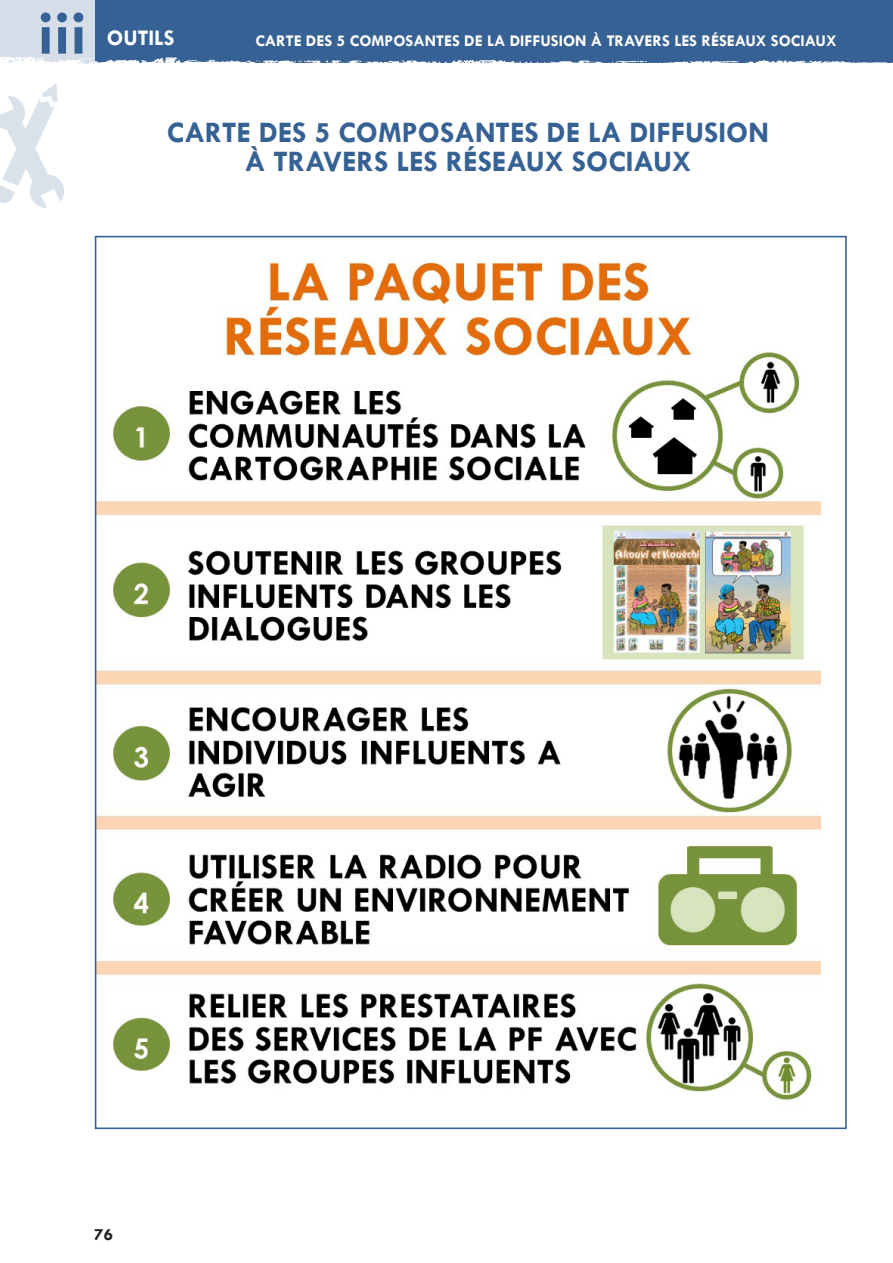
<style>
.page{position:relative;width:893px;height:1263px;background:#fff}
.page>*{position:absolute;margin:0;border:0;box-sizing:border-box;transform-origin:0 0}
.t1{font:700 63px "Tw Cen";color:#366194}
.t2{font:700 30px/28.5px "Tw Cen";color:#366194;text-align:center}
.t3{font:700 22.5px "Tw Cen";color:#fff}
.t4{font:700 17.25px "Tw Cen";color:#231f20}
.t5{font:700 16.5px "Tw Cen";color:#fff}
</style>
<div class="page">
<div style="left:0;top:0;width:893px;height:63px;background:#366194"></div>
<div style="left:0;top:0;width:94px;height:64px;background:#d5dee9"></div>
<img style="left:0;top:51px;width:893px;height:13px">
<img style="left:0;top:83px;width:63px;height:125px">
<img style="left:98px;top:260px;width:722px;height:844px">
<h1 class="t1" style="left:38px;top:-4px;width:51px">iii</h1>
<p class="t3" style="left:107px;top:24px;width:69px">OUTILS</p>
<p class="t5" style="left:255px;top:31px;width:583px">CARTE DES 5 COMPOSANTES DE LA DIFFUSION À TRAVERS LES RÉSEAUX SOCIAUX</p>
<p class="t2" style="left:167px;top:118px;width:604px">CARTE DES 5 COMPOSANTES DE LA DIFFUSION<br>À TRAVERS LES RÉSEAUX SOCIAUX</p>
<p class="t4" style="left:94px;top:1224px;width:20px">76</p>
</div>
